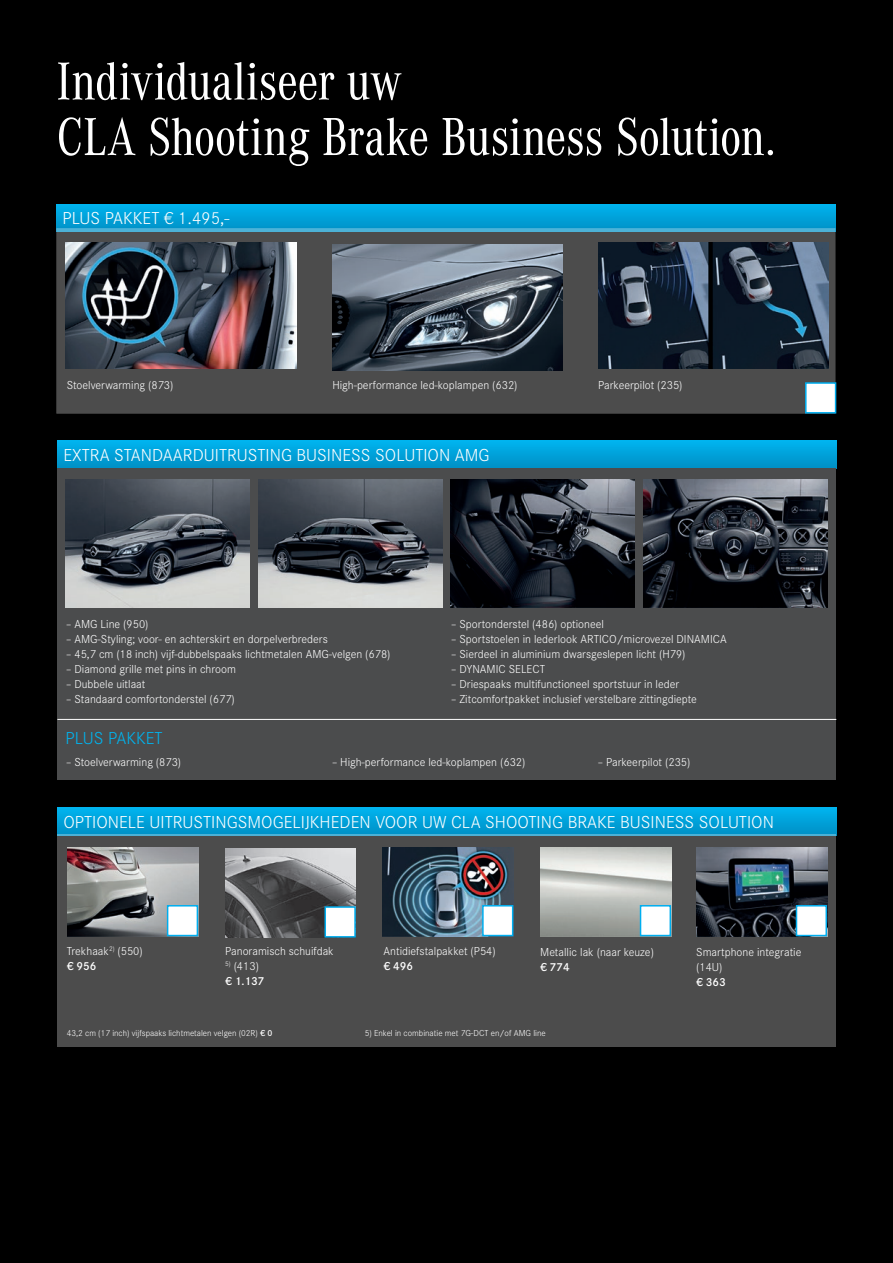
<style>
.page{position:relative;width:893px;height:1263px;background:#000}
.page>*{position:absolute;margin:0;border:0;box-sizing:border-box;transform-origin:0 0}
.Titel{font:55.5px "Corporate A Con";letter-spacing:-.01em;color:#fff}
.t1{font:300 18px "Corporate S";color:#fff}
.BlauweTitel{font:300 18px "Corporate S";color:#00b4ef}
.Beeldonderschrift{font:300 12px/15px "Corporate S";color:#fff}
.Beeldonderschrift-2{font:600 12px/15px "Corporate S";color:#fff}
.Footnote{font:300 9px "Corporate S";color:#fff}
.s1{font-weight:600}
.s2{font-weight:300}
</style>
<div class="page">
<svg style="left:56px;top:204px;width:779px;height:24px;background:#00a3dc"></svg>
<svg style="left:57px;top:441px;width:779px;height:27px;background:#00a1d9"></svg>
<svg style="left:57px;top:808px;width:779px;height:27px;background:#02a2da"></svg>
<div style="left:56px;top:228px;width:779px;height:186px;background:#4c4c4c"></div>
<div style="left:805px;top:382px;width:31px;height:32px;background:#fff;border:2px solid #00aeef"></div>
<div style="left:57px;top:468px;width:779px;height:311px;background:#4b4c4d"></div>
<hr style="left:57px;top:719px;width:779px;height:1px;background:#fff">
<div style="left:57px;top:835px;width:779px;height:212px;background:#4c4c4c"></div>
<img style="left:66px;top:242px;width:231px;height:126px">
<img style="left:332px;top:244px;width:231px;height:126px">
<img style="left:598px;top:242px;width:231px;height:126px">
<img style="left:66px;top:479px;width:184px;height:128px">
<img style="left:258px;top:479px;width:184px;height:128px">
<img style="left:451px;top:479px;width:183px;height:128px">
<img style="left:643px;top:479px;width:184px;height:128px">
<img style="left:225px;top:849px;width:131px;height:88px">
<img style="left:540px;top:847px;width:131px;height:89px">
<img style="left:67px;top:847px;width:131px;height:89px">
<img style="left:383px;top:847px;width:130px;height:89px">
<img style="left:696px;top:847px;width:131px;height:89px">
<div style="left:167px;top:905px;width:31px;height:31px;background:#fff;border:2px solid #00aeef"></div>
<div style="left:324px;top:906px;width:32px;height:31px;background:#fff;border:2px solid #00aeef"></div>
<div style="left:482px;top:905px;width:31px;height:31px;background:#fff;border:2px solid #00aeef"></div>
<div style="left:796px;top:905px;width:31px;height:31px;background:#fff;border:2px solid #00aeef"></div>
<div style="left:640px;top:905px;width:31px;height:31px;background:#fff;border:2px solid #00aeef"></div>
<p class="Titel" style="left:56px;top:51px;width:347px">Individualiseer uw</p>
<p class="Titel" style="left:56px;top:107px;width:721px">CLA Shooting Brake Business Solution.</p>
<p class="t1" style="left:62px;top:205px;width:168px">PLUS PAKKET € 1.495,-</p>
<p class="Beeldonderschrift" style="left:67px;top:376px;width:108px">Stoelverwarming (873)</p>
<p class="Beeldonderschrift" style="left:332px;top:376px;width:187px">High-performance led-koplampen (632)</p>
<p class="Beeldonderschrift" style="left:598px;top:376px;width:86px">Parkeerpilot (235)</p>
<p class="t1" style="left:63px;top:442px;width:428px">EXTRA STANDAARDUITRUSTING BUSINESS SOLUTION AMG</p>
<p class="Beeldonderschrift" style="left:66px;top:616px;width:84px">– AMG Line (950)</p>
<p class="Beeldonderschrift" style="left:66px;top:631px;width:263px">– AMG-Styling; voor- en achterskirt en dorpelverbreders</p>
<p class="Beeldonderschrift" style="left:66px;top:646px;width:326px">– 45,7 cm (18 inch) vijf-dubbelspaaks lichtmetalen AMG-velgen (678)</p>
<p class="Beeldonderschrift" style="left:66px;top:661px;width:171px">– Diamond grille met pins in chroom</p>
<p class="Beeldonderschrift" style="left:66px;top:676px;width:81px">– Dubbele uitlaat</p>
<p class="Beeldonderschrift" style="left:66px;top:691px;width:170px">– Standaard comfortonderstel (677)</p>
<p class="BlauweTitel" style="left:66px;top:725px;width:99px">PLUS PAKKET</p>
<p class="Beeldonderschrift" style="left:451px;top:616px;width:155px">– Sportonderstel (486) optioneel</p>
<p class="Beeldonderschrift" style="left:451px;top:631px;width:277px">– Sportstoelen in lederlook ARTICO/microvezel DINAMICA</p>
<p class="Beeldonderschrift" style="left:451px;top:646px;width:236px">– Sierdeel in aluminium dwarsgeslepen licht (H79)</p>
<p class="Beeldonderschrift" style="left:451px;top:661px;width:96px">– DYNAMIC SELECT</p>
<p class="Beeldonderschrift" style="left:451px;top:676px;width:230px">– Driespaaks multifunctioneel sportstuur in leder</p>
<p class="Beeldonderschrift" style="left:451px;top:691px;width:247px">– Zitcomfortpakket inclusief verstelbare zittingdiepte</p>
<p class="Beeldonderschrift" style="left:66px;top:753px;width:117px">– Stoelverwarming (873)</p>
<p class="Beeldonderschrift" style="left:332px;top:753px;width:195px">– High-performance led-koplampen (632)</p>
<p class="Beeldonderschrift" style="left:597px;top:753px;width:94px">– Parkeerpilot (235)</p>
<p class="t1" style="left:63px;top:809px;width:712px">OPTIONELE UITRUSTINGSMOGELIJKHEDEN VOOR UW CLA SHOOTING BRAKE BUSINESS SOLUTION</p>
<p class="Beeldonderschrift" style="left:67px;top:943px;width:78px">Trekhaak<sup>2)</sup> (550) <span class="s1">€ 956</span></p>
<p class="Beeldonderschrift" style="left:225px;top:943px;width:110px">Panoramisch schuifdak</p>
<p class="Beeldonderschrift-2" style="left:225px;top:959px;width:41px"><sup>5)</sup> <span class="s2">(413) </span>€ 1.137</p>
<p class="Beeldonderschrift" style="left:384px;top:943px;width:114px">Antidiefstalpakket (P54) <span class="s1">€ 496</span></p>
<p class="Beeldonderschrift" style="left:540px;top:944px;width:115px">Metallic lak (naar keuze) <span class="s1">€ 774</span></p>
<p class="Beeldonderschrift" style="left:696px;top:944px;width:107px">Smartphone integratie (14U)<br><span class="s1">€ 363</span></p>
<p class="Footnote" style="left:67px;top:1026px;width:207px">43,2 cm (17 inch) vijfspaaks lichtmetalen velgen (02R) <span class="s1">€ 0</span></p>
<p class="Footnote" style="left:365px;top:1026px;width:183px">5) Enkel in combinatie met 7G-DCT en/of AMG line</p>
</div>
